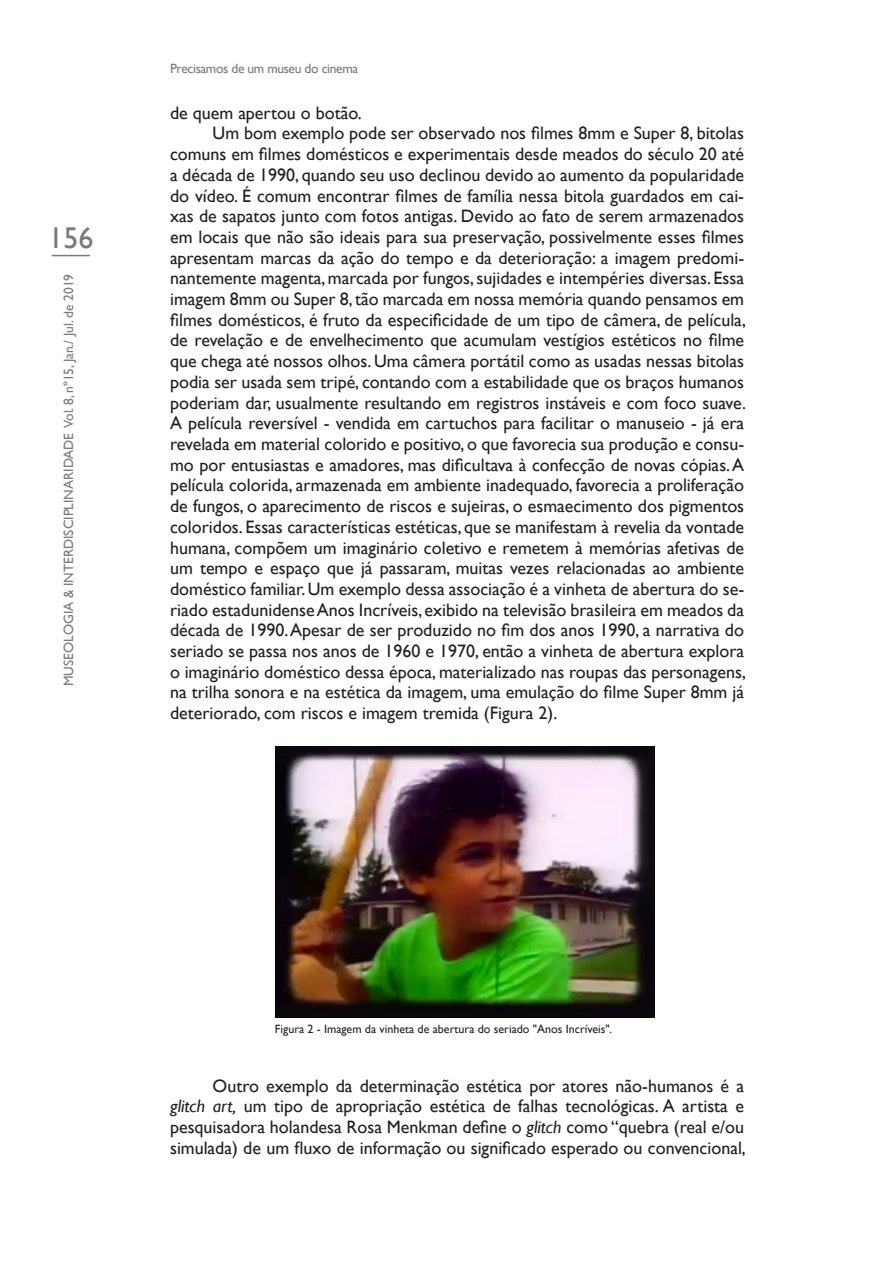
<style>
.page{position:relative;width:893px;height:1263px;background:#fff}
.page>*{position:absolute;margin:0;border:0;box-sizing:border-box;transform-origin:0 0}
.t1{font:30px "Gill Sans";color:#797a79}
.t2{font:18px/20.7px "Gill Sans";color:#231f20;text-align:justify}
.t3{font:13.5px "Gill Sans";color:#797a79}
.t4{font:13.5px "Gill Sans";letter-spacing:-.025em;color:#797a79}
.t5{font:12px "Gill Sans";color:#231f20}
.s1{font-style:italic}
</style>
<div class="page">
<hr style="left:52px;top:255px;width:38px;height:1px;background:#797a79">
<img style="left:276px;top:747px;width:379px;height:271px">
<h1 class="t1" style="left:48px;top:221px;width:46px">156</h1>
<p class="t3" style="left:61px;top:686px;width:414px;rotate:-90deg">MUSEOLOGIA &amp; INTERDISCIPLINARIDADE Vol. 8, nº15, Jan./ Jul. de 2019</p>
<p class="t4" style="left:170px;top:61px;width:190px">Precisamos de um museu do cinema</p>
<p class="t2" style="left:170px;top:103px;width:193px">de quem apertou o botão.</p>
<p class="t2" style="left:213px;top:123px;width:533px">Um bom exemplo pode ser observado nos filmes 8mm e Super 8, bitolas</p>
<p class="t2" style="left:170px;top:144px;width:576px">comuns em filmes domésticos e experimentais desde meados do século 20 até</p>
<p class="t2" style="left:170px;top:165px;width:576px">a década de 1990, quando seu uso declinou devido ao aumento da popularidade</p>
<p class="t2" style="left:170px;top:185px;width:575px">do vídeo. É comum encontrar filmes de família nessa bitola guardados em cai-</p>
<p class="t2" style="left:170px;top:206px;width:576px">xas de sapatos junto com fotos antigas. Devido ao fato de serem armazenados</p>
<p class="t2" style="left:170px;top:227px;width:576px">em locais que não são ideais para sua preservação, possivelmente esses filmes</p>
<p class="t2" style="left:170px;top:248px;width:576px">apresentam marcas da ação do tempo e da deterioração: a imagem predomi-</p>
<p class="t2" style="left:170px;top:268px;width:576px">nantemente magenta, marcada por fungos, sujidades e intempéries diversas. Essa</p>
<p class="t2" style="left:170px;top:289px;width:576px">imagem 8mm ou Super 8, tão marcada em nossa memória quando pensamos em</p>
<p class="t2" style="left:170px;top:310px;width:577px">filmes domésticos, é fruto da especificidade de um tipo de câmera, de película,</p>
<p class="t2" style="left:170px;top:330px;width:576px">de revelação e de envelhecimento que acumulam vestígios estéticos no filme</p>
<p class="t2" style="left:170px;top:351px;width:576px">que chega até nossos olhos. Uma câmera portátil como as usadas nessas bitolas</p>
<p class="t2" style="left:170px;top:372px;width:575px">podia ser usada sem tripé, contando com a estabilidade que os braços humanos</p>
<p class="t2" style="left:170px;top:392px;width:577px">poderiam dar, usualmente resultando em registros instáveis e com foco suave.</p>
<p class="t2" style="left:170px;top:413px;width:576px">A película reversível - vendida em cartuchos para facilitar o manuseio - já era</p>
<p class="t2" style="left:170px;top:434px;width:576px">revelada em material colorido e positivo, o que favorecia sua produção e consu-</p>
<p class="t2" style="left:170px;top:455px;width:576px">mo por entusiastas e amadores, mas dificultava à confecção de novas cópias. A</p>
<p class="t2" style="left:170px;top:475px;width:576px">película colorida, armazenada em ambiente inadequado, favorecia a proliferação</p>
<p class="t2" style="left:170px;top:496px;width:576px">de fungos, o aparecimento de riscos e sujeiras, o esmaecimento dos pigmentos</p>
<p class="t2" style="left:170px;top:517px;width:576px">coloridos. Essas características estéticas, que se manifestam à revelia da vontade</p>
<p class="t2" style="left:170px;top:537px;width:576px">humana, compõem um imaginário coletivo e remetem à memórias afetivas de</p>
<p class="t2" style="left:170px;top:558px;width:575px">um tempo e espaço que já passaram, muitas vezes relacionadas ao ambiente</p>
<p class="t2" style="left:170px;top:579px;width:576px">doméstico familiar. Um exemplo dessa associação é a vinheta de abertura do se-</p>
<p class="t2" style="left:170px;top:599px;width:576px">riado estadunidense Anos Incríveis, exibido na televisão brasileira em meados da</p>
<p class="t2" style="left:170px;top:620px;width:575px">década de 1990. Apesar de ser produzido no fim dos anos 1990, a narrativa do</p>
<p class="t2" style="left:170px;top:641px;width:576px">seriado se passa nos anos de 1960 e 1970, então a vinheta de abertura explora</p>
<p class="t2" style="left:170px;top:662px;width:577px">o imaginário doméstico dessa época, materializado nas roupas das personagens,</p>
<p class="t2" style="left:170px;top:682px;width:575px">na trilha sonora e na estética da imagem, uma emulação do filme Super 8mm já</p>
<p class="t2" style="left:170px;top:703px;width:389px">deteriorado, com riscos e imagem tremida (Figura 2).</p>
<p class="t5" style="left:275px;top:1022px;width:339px">Figura 2 - Imagem da vinheta de abertura do seriado "Anos Incríveis".</p>
<p class="t2" style="left:170px;top:1076px;width:577px;text-indent:43px">Outro exemplo da determinação estética por atores não-humanos é a <span class="s1">glitch art,</span> um tipo de apropriação estética de falhas tecnológicas. A artista e pesquisadora holandesa Rosa Menkman define o <span class="s1">glitch</span> como “quebra (real e/ou simulada) de um fluxo de informação ou significado esperado ou convencional,</p>
</div>
